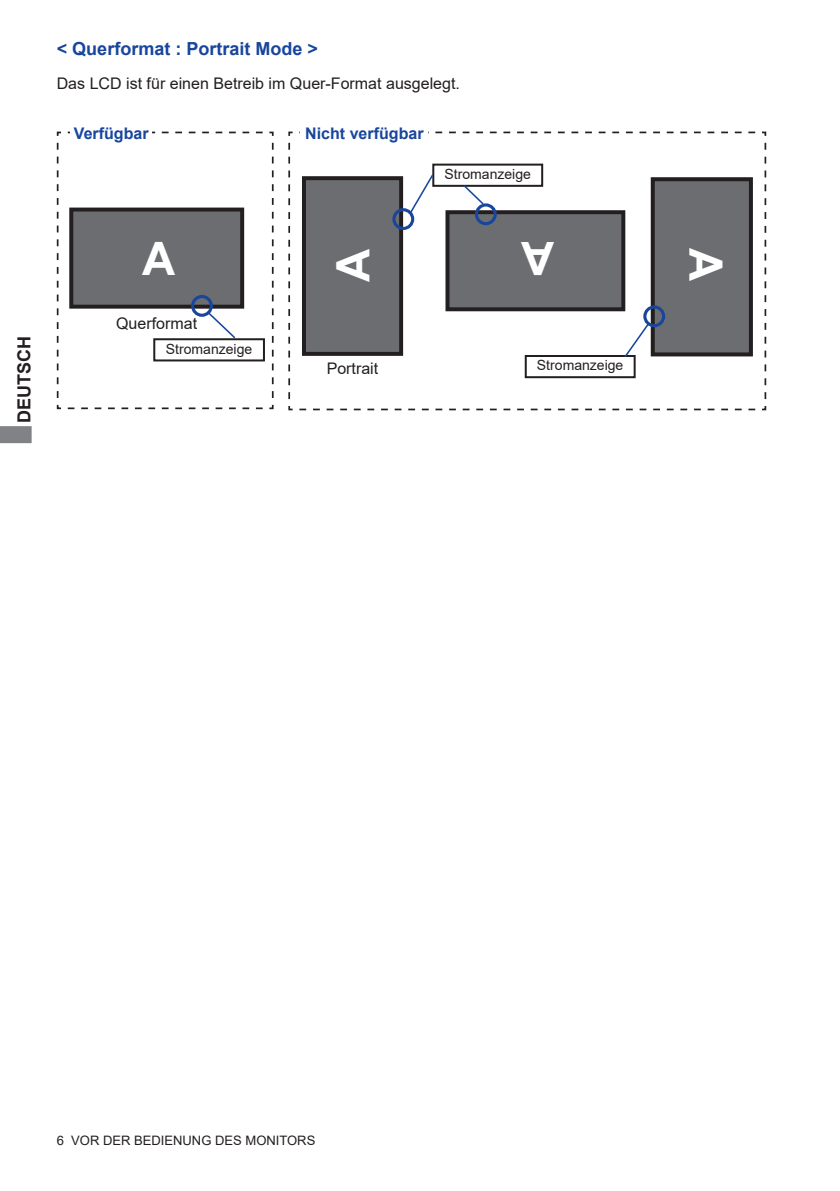
<style>
.page{position:relative;width:840px;height:1191px;background:#fff}
.page>*{position:absolute;margin:0;border:0;box-sizing:border-box;transform-origin:0 0}
.t1{font:700 46px "Arial";color:#fff}
.t2{font:700 18px "Arial";color:#18469d}
.t3{font:700 18px "Arial";color:#231f20}
.t4{font:16px "Arial";color:#231f20}
.t5{font:700 16px "Arial";color:#18469d}
.t6{font:14px "Arial";color:#231f20}
.t7{font:13px "Arial";color:#231f20}
</style>
<div class="page">
<svg style="left:0;top:426px;width:32px;height:17px"></svg>
<svg style="left:56px;top:131px;width:218px;height:279px"></svg>
<div style="left:71px;top:209px;width:171px;height:98px;background:#6c6d70"></div>
<div style="left:69px;top:207px;width:175px;height:102px;border:4px solid #231f20"></div>
<div style="left:70px;top:125px;width:82px;height:20px;background:#fff"></div>
<div style="left:153px;top:338px;width:112px;height:23px;border:2px solid #231f20"></div>
<div style="left:191px;top:295px;width:22px;height:22px;border:3px solid #18469d;border-radius:50%"></div>
<svg style="left:207px;top:311px;width:29px;height:29px"></svg>
<svg style="left:288px;top:131px;width:478px;height:280px"></svg>
<div style="left:447px;top:212px;width:176px;height:97px;background:#6c6d70"></div>
<div style="left:445px;top:210px;width:180px;height:101px;border:4px solid #231f20"></div>
<div style="left:304px;top:178px;width:97px;height:176px;background:#6c6d70"></div>
<div style="left:302px;top:176px;width:101px;height:180px;border:4px solid #231f20"></div>
<div style="left:301px;top:125px;width:126px;height:19px;background:#fff"></div>
<div style="left:432px;top:164px;width:111px;height:23px;border:2px solid #231f20"></div>
<div style="left:524px;top:355px;width:111px;height:23px;border:2px solid #231f20"></div>
<div style="left:392px;top:208px;width:22px;height:22px;border:3px solid #18469d;border-radius:50%"></div>
<svg style="left:408px;top:173px;width:26px;height:41px"></svg>
<div style="left:474px;top:203px;width:22px;height:22px;border:3px solid #18469d;border-radius:50%"></div>
<svg style="left:462px;top:184px;width:22px;height:22px"></svg>
<div style="left:643px;top:305px;width:21px;height:22px;border:3px solid #18469d;border-radius:50%"></div>
<svg style="left:622px;top:322px;width:28px;height:36px"></svg>
<p class="t3" style="left:11px;top:422px;width:88px;rotate:-90deg">DEUTSCH</p>
<p class="t2" style="left:57px;top:36px;width:263px">&lt; Querformat : Portrait Mode &gt;</p>
<p class="t4" style="left:57px;top:72px;width:404px">Das LCD ist für einen Betreib im Quer-Format ausgelegt.</p>
<p class="t5" style="left:74px;top:122px;width:76px">Verfügbar</p>
<p class="t5" style="left:305px;top:122px;width:120px">Nicht verfügbar</p>
<p class="t4" style="left:116px;top:312px;width:82px">Querformat</p>
<p class="t6" style="left:166px;top:339px;width:88px">Stromanzeige</p>
<h1 class="t1" style="left:321px;top:282px;width:35px;rotate:-90deg">A</h1>
<p class="t4" style="left:326px;top:357px;width:53px">Portrait</p>
<p class="t6" style="left:444px;top:164px;width:88px">Stromanzeige</p>
<h1 class="t1" style="left:554px;top:291px;width:35px;rotate:-180deg">A</h1>
<p class="t6" style="left:536px;top:356px;width:88px">Stromanzeige</p>
<h1 class="t1" style="left:737px;top:248px;width:35px;rotate:90deg">A</h1>
<p class="t7" style="left:57px;top:1131px;width:260px">6 VOR DER BEDIENUNG DES MONITORS</p>
</div>
